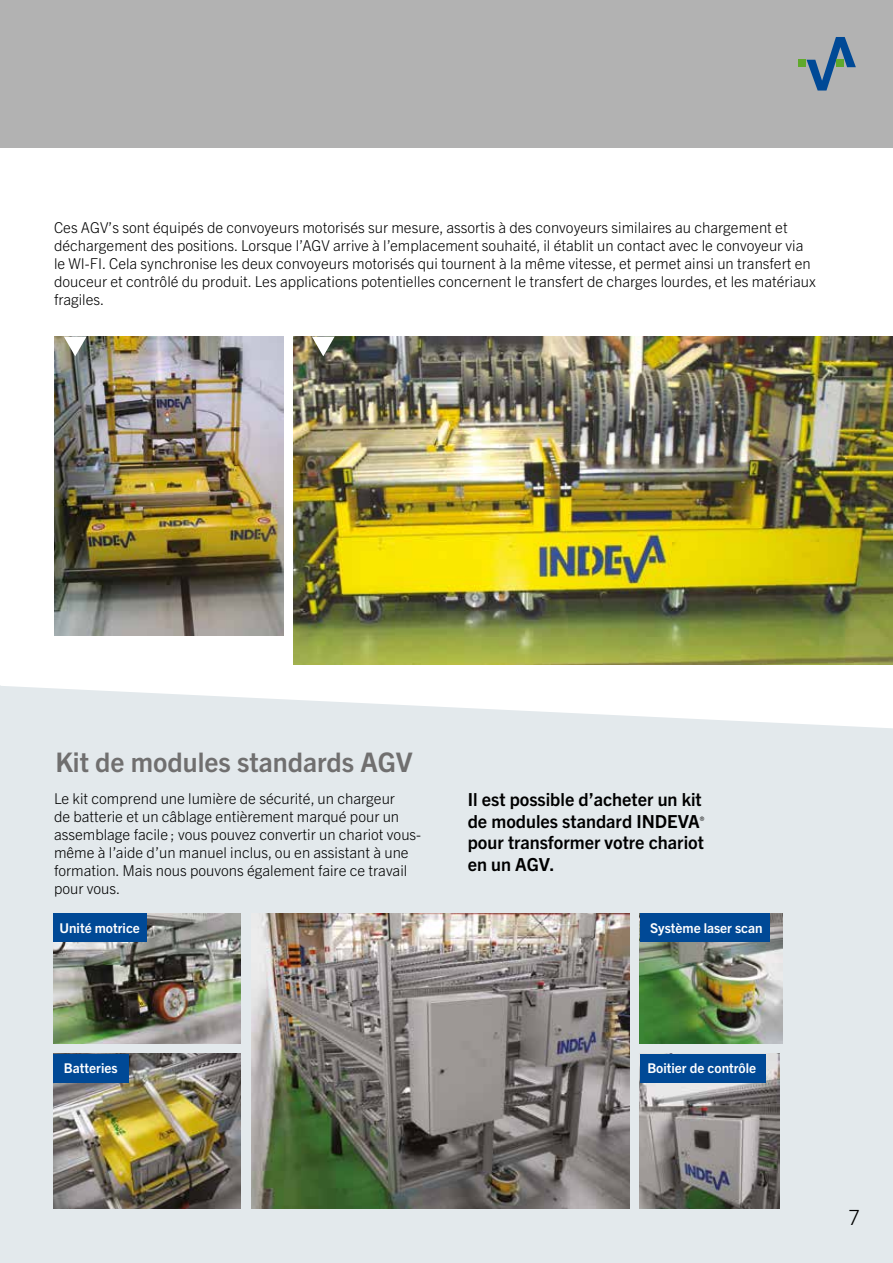
<style>
.page{position:relative;width:893px;height:1263px;background:#fff}
.page>*{position:absolute;margin:0;border:0;box-sizing:border-box;transform-origin:0 0}
.t1{font:700 27px "Trade Gothic Next LT Pro";color:#706f6f}
.t2{font:300 21px "Trade Gothic Next LT Pro";color:#000}
.t3{font:700 18px/21.6px "Trade Gothic Next LT Pro";color:#000}
.t4{font:300 15px/18px "Trade Gothic Next LT Pro";color:#000}
.t5{font:700 13.5px "Trade Gothic Next LT Pro";color:#fff}
</style>
<div class="page">
<div style="left:0;top:0;width:893px;height:148px;background:#b2b2b2"></div>
<img style="left:294px;top:336px;width:599px;height:329px">
<img style="left:54px;top:336px;width:229px;height:300px">
<div style="left:1px;top:686px;width:892px;height:577px;background:#e3e9ec"></div>
<hr style="left:0;top:685px;width:1px;height:578px;background:#e3e9ec">
<svg style="left:806px;top:37px;width:50px;height:54px"></svg>
<div style="left:837px;top:60px;width:7px;height:7px;background:#60a92c"></div>
<div style="left:799px;top:60px;width:7px;height:7px;background:#60a92c"></div>
<img style="left:640px;top:913px;width:142px;height:130px">
<img style="left:640px;top:1054px;width:139px;height:155px">
<img style="left:252px;top:913px;width:377px;height:296px">
<img style="left:53px;top:1054px;width:188px;height:155px">
<img style="left:53px;top:913px;width:188px;height:130px">
<div style="left:53px;top:913px;width:94px;height:29px;background:#004996"></div>
<div style="left:53px;top:1054px;width:76px;height:28px;background:#004996"></div>
<div style="left:640px;top:913px;width:130px;height:29px;background:#004996"></div>
<div style="left:640px;top:1054px;width:125px;height:28px;background:#004996"></div>
<svg style="left:64px;top:336px;width:23px;height:20px"></svg>
<svg style="left:312px;top:336px;width:23px;height:20px"></svg>
<p class="t4" style="left:54px;top:217px;width:763px">Ces AGV’s sont équipés de convoyeurs motorisés sur mesure, assortis à des convoyeurs similaires au chargement et déchargement des positions. Lorsque l’AGV arrive à l’emplacement souhaité, il établit un contact avec le convoyeur via le WI-FI. Cela synchronise les deux convoyeurs motorisés qui tournent à la même vitesse, et permet ainsi un transfert en douceur et contrôlé du produit. Les applications potentielles concernent le transfert de charges lourdes, et les matériaux fragiles.</p>
<h1 class="t1" style="left:55px;top:744px;width:359px">Kit de modules standards AGV</h1>
<p class="t4" style="left:54px;top:788px;width:369px">Le kit comprend une lumière de sécurité, un chargeur<br>de batterie et un câblage entièrement marqué pour un assemblage facile ; vous pouvez convertir un chariot vous&shy;même à l’aide d’un manuel inclus, ou en assistant à une formation. Mais nous pouvons également faire ce travail pour vous.</p>
<p class="t3" style="left:468px;top:788px;width:238px">Il est possible d’acheter un kit de modules standard INDEVA<sup>® </sup>pour transformer votre chariot en un AGV.</p>
<p class="t5" style="left:60px;top:918px;width:82px">Unité motrice</p>
<p class="t5" style="left:650px;top:918px;width:114px">Système laser scan</p>
<p class="t5" style="left:64px;top:1059px;width:55px">Batteries</p>
<p class="t5" style="left:647px;top:1059px;width:110px">Boitier de contrôle</p>
<h2 class="t2" style="left:848px;top:1203px;width:13px">7</h2>
</div>
